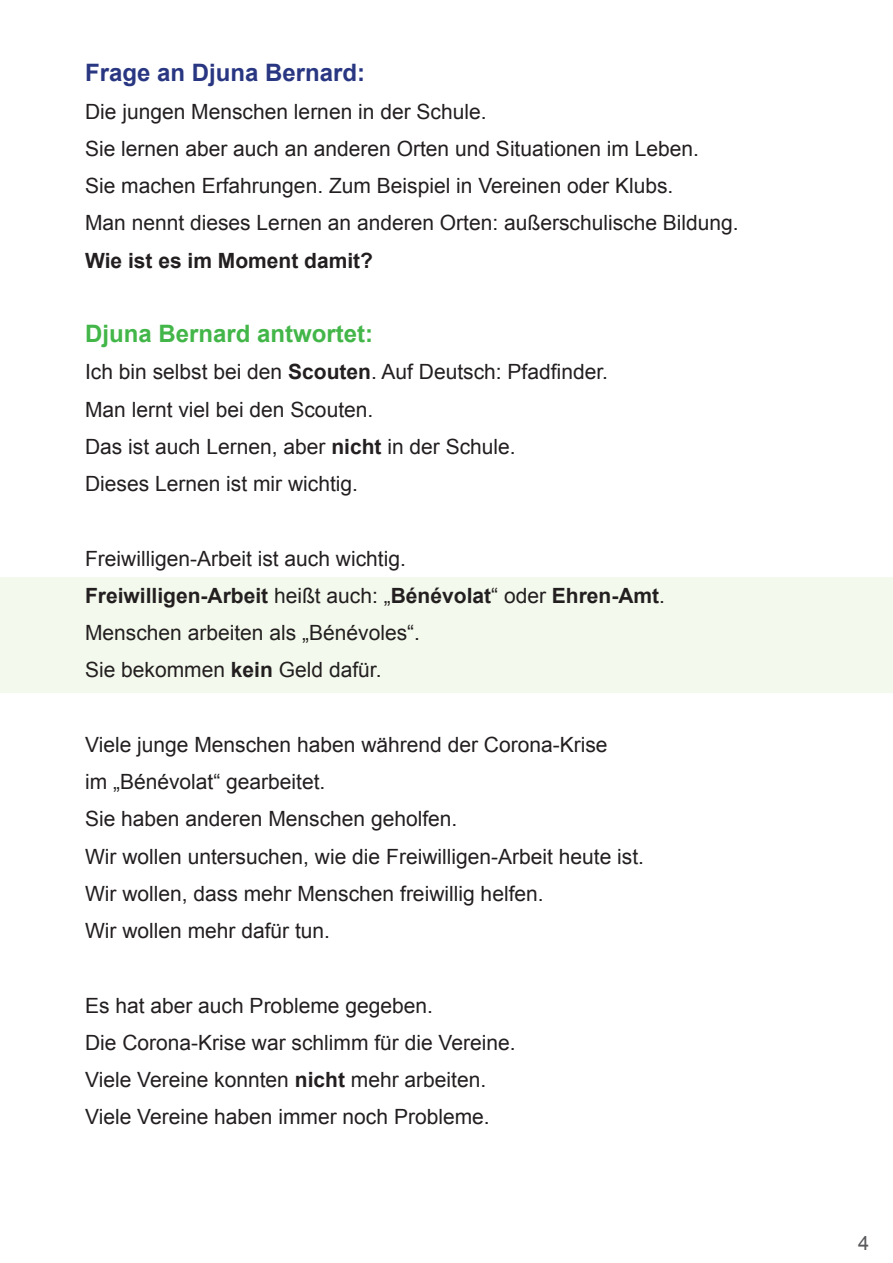
<style>
.page{position:relative;width:893px;height:1263px;background:#fff}
.page>*{position:absolute;margin:0;border:0;box-sizing:border-box;transform-origin:0 0}
.t1{font:700 24px "Arial";color:#43b649}
.t2{font:700 24px "Arial";color:#293782}
.t3{font:21px "Arial";color:#231f20}
.t4{font:700 21px "Arial";color:#231f20}
.t5{font:19.95px "Arial";color:#59595d}
.s1{font-weight:700}
.s2{font-weight:400}
</style>
<div class="page">
<div style="left:0;top:578px;width:893px;height:115px;background:#f3f9ec"></div>
<p class="t2" style="left:85px;top:57px;width:282px">Frage an Djuna Bernard:</p>
<p class="t3" style="left:85px;top:97px;width:403px">Die jungen Menschen lernen in der Schule.</p>
<p class="t3" style="left:85px;top:135px;width:616px">Sie lernen aber auch an anderen Orten und Situationen im Leben.</p>
<p class="t3" style="left:85px;top:172px;width:590px">Sie machen Erfahrungen. Zum Beispiel in Vereinen oder Klubs.</p>
<p class="t3" style="left:85px;top:209px;width:655px">Man nennt dieses Lernen an anderen Orten: außerschulische Bildung.</p>
<p class="t4" style="left:85px;top:246px;width:290px">Wie ist es im Moment damit?</p>
<p class="t1" style="left:85px;top:318px;width:290px">Djuna Bernard antwortet:</p>
<p class="t3" style="left:85px;top:358px;width:524px">Ich bin selbst bei den <span class="s1">Scouten</span>. Auf Deutsch: Pfadfinder.</p>
<p class="t3" style="left:85px;top:395px;width:290px">Man lernt viel bei den Scouten.</p>
<p class="t3" style="left:85px;top:433px;width:432px">Das ist auch Lernen, aber <span class="s1">nicht</span> in der Schule.</p>
<p class="t3" style="left:85px;top:470px;width:275px">Dieses Lernen ist mir wichtig.</p>
<p class="t3" style="left:85px;top:544px;width:322px">Freiwilligen-Arbeit ist auch wichtig.</p>
<p class="t4" style="left:85px;top:582px;width:581px">Freiwilligen-Arbeit <span class="s2">heißt auch: „</span>Bénévolat<span class="s2">“ oder</span> Ehren-Amt<span class="s2">.</span></p>
<p class="t3" style="left:85px;top:619px;width:336px">Menschen arbeiten als „Bénévoles“.</p>
<p class="t3" style="left:85px;top:656px;width:298px">Sie bekommen <span class="s1">kein</span> Geld dafür.</p>
<p class="t3" style="left:85px;top:731px;width:524px">Viele junge Menschen haben während der Corona-Krise</p>
<p class="t3" style="left:85px;top:768px;width:242px">im „Bénévolat“ gearbeitet.</p>
<p class="t3" style="left:85px;top:805px;width:374px">Sie haben anderen Menschen geholfen.</p>
<p class="t3" style="left:85px;top:842px;width:560px">Wir wollen untersuchen, wie die Freiwilligen-Arbeit heute ist.</p>
<p class="t3" style="left:85px;top:880px;width:460px">Wir wollen, dass mehr Menschen freiwillig helfen.</p>
<p class="t3" style="left:85px;top:917px;width:247px">Wir wollen mehr dafür tun.</p>
<p class="t3" style="left:85px;top:991px;width:349px">Es hat aber auch Probleme gegeben.</p>
<p class="t3" style="left:85px;top:1029px;width:432px">Die Corona-Krise war schlimm für die Vereine.</p>
<p class="t3" style="left:85px;top:1066px;width:403px">Viele Vereine konnten <span class="s1">nicht</span> mehr arbeiten.</p>
<p class="t3" style="left:85px;top:1103px;width:406px">Viele Vereine haben immer noch Probleme.</p>
<p class="t5" style="left:858px;top:1229px;width:13px">4</p>
</div>
